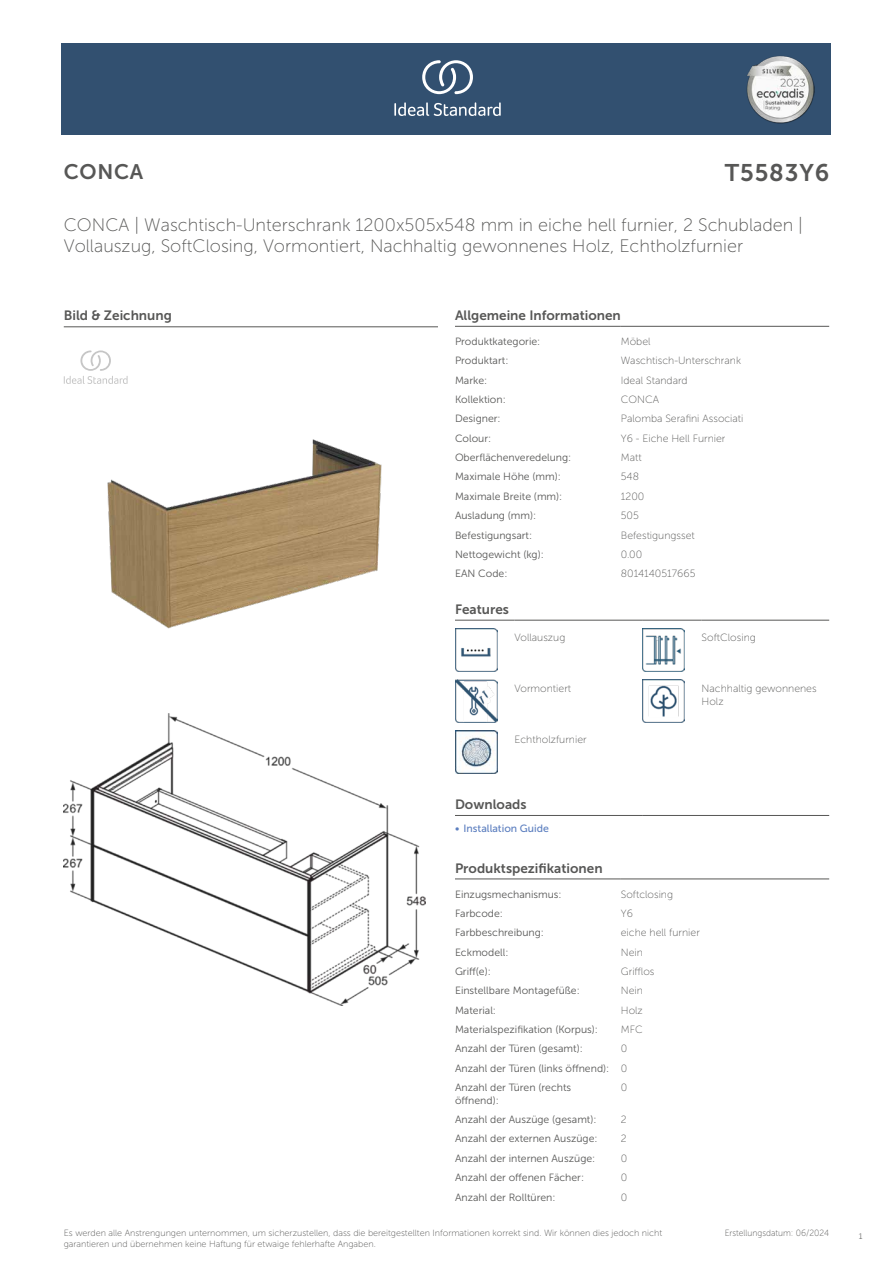
<style>
.page{position:relative;width:893px;height:1263px;background:#fff}
.page>*{position:absolute;margin:0;border:0;box-sizing:border-box;transform-origin:0 0}
.t1{font:24px "Museo Sans 700";letter-spacing:.035em;color:#575756}
.t2{font:21px "Museo Sans 700";letter-spacing:.035em;color:#575756}
.t3{font:18px/21.6px "Museo Sans 100";color:#575756}
.t4{font:13.5px "Museo Sans 700";color:#575756}
.t5{font:10.5px/19.4px "Museo Sans 300";color:#575756}
.t6{font:10.5px/12.6px "Museo Sans 100";color:#575756}
.t7{font:10.5px "Museo Sans 500";color:#5b7ebf}
.t8{font:9px/10.8px "Museo Sans 100";color:#575756}
.t9{font:9px "Museo Sans 100";color:#575756;scale:.95 1}
.t10{font:300 9px "Calibri";color:#575756;scale:.95 1}
.s1{font-family:"Museo Sans 100"}
</style>
<div class="page">
<div style="left:62px;top:43px;width:769px;height:91px;background:#325070"></div>
<hr style="left:455px;top:326px;width:166px;height:1px;background:#575756">
<hr style="left:621px;top:326px;width:208px;height:1px;background:#575756">
<hr style="left:455px;top:620px;width:59px;height:1px;background:#575756">
<hr style="left:514px;top:620px;width:128px;height:1px;background:#575756">
<hr style="left:642px;top:620px;width:60px;height:1px;background:#575756">
<hr style="left:702px;top:620px;width:127px;height:1px;background:#575756">
<img style="left:455px;top:629px;width:42px;height:42px">
<img style="left:642px;top:629px;width:43px;height:42px">
<img style="left:455px;top:680px;width:42px;height:42px">
<img style="left:642px;top:680px;width:43px;height:42px">
<img style="left:455px;top:731px;width:42px;height:42px">
<hr style="left:455px;top:815px;width:187px;height:1px;background:#575756">
<hr style="left:642px;top:815px;width:187px;height:1px;background:#575756">
<hr style="left:455px;top:879px;width:166px;height:1px;background:#575756">
<hr style="left:621px;top:879px;width:208px;height:1px;background:#575756">
<img style="left:64px;top:714px;width:361px;height:292px">
<hr style="left:64px;top:327px;width:374px;height:1px;background:#575756">
<svg style="left:64px;top:350px;width:64px;height:34px"></svg>
<img style="left:107px;top:439px;width:275px;height:190px">
<svg style="left:394px;top:102px;width:107px;height:14px"></svg>
<svg style="left:422px;top:60px;width:51px;height:34px"></svg>
<img style="left:746px;top:56px;width:68px;height:67px">
<h2 class="t2" style="left:64px;top:160px;width:81px">CONCA</h2>
<h1 class="t1" style="left:725px;top:160px;width:106px">T5583Y6</h1>
<h3 class="t3" style="left:64px;top:214px;width:741px">CONCA | Waschtisch-Unterschrank 1200x505x548 mm in eiche hell furnier, 2 Schubladen |<br>Vollauszug, SoftClosing, Vormontiert, Nachhaltig gewonnenes Holz, Echtholzfurnier</h3>
<p class="t4" style="left:64px;top:308px;width:110px">Bild &amp; Zeichnung</p>
<p class="t4" style="left:455px;top:308px;width:167px">Allgemeine Informationen</p>
<p class="t5" style="left:455px;top:332px;width:87px">Produktkategorie:</p>
<p class="t6" style="left:621px;top:335px;width:31px">Möbel</p>
<p class="t5" style="left:455px;top:351px;width:55px">Produktart:</p>
<p class="t6" style="left:621px;top:355px;width:122px">Waschtisch-Unterschrank</p>
<p class="t5" style="left:455px;top:370px;width:34px">Marke:</p>
<p class="t6" style="left:621px;top:374px;width:68px">Ideal Standard</p>
<p class="t5" style="left:455px;top:390px;width:52px">Kollektion:</p>
<p class="t6" style="left:621px;top:393px;width:40px">CONCA</p>
<p class="t5" style="left:455px;top:409px;width:47px">Designer:</p>
<p class="t6" style="left:621px;top:413px;width:124px">Palomba Serafini Associati</p>
<p class="t5" style="left:455px;top:429px;width:38px">Colour:</p>
<p class="t6" style="left:621px;top:432px;width:106px">Y6 - Eiche Hell Furnier</p>
<p class="t5" style="left:455px;top:448px;width:118px">Oberflächenveredelung:</p>
<p class="t6" style="left:621px;top:451px;width:22px">Matt</p>
<p class="t5" style="left:455px;top:467px;width:107px">Maximale Höhe (mm):</p>
<p class="t6" style="left:621px;top:471px;width:20px">548</p>
<p class="t5" style="left:455px;top:487px;width:109px">Maximale Breite (mm):</p>
<p class="t6" style="left:621px;top:490px;width:25px">1200</p>
<p class="t5" style="left:455px;top:506px;width:83px">Ausladung (mm):</p>
<p class="t6" style="left:621px;top:509px;width:20px">505</p>
<p class="t5" style="left:455px;top:525px;width:79px">Befestigungsart:</p>
<p class="t6" style="left:621px;top:529px;width:75px">Befestigungsset</p>
<p class="t5" style="left:455px;top:545px;width:90px">Nettogewicht (kg):</p>
<p class="t6" style="left:621px;top:548px;width:23px">0.00</p>
<p class="t5" style="left:455px;top:564px;width:54px">EAN Code:</p>
<p class="t6" style="left:621px;top:567px;width:76px">8014140517665</p>
<p class="t4" style="left:455px;top:602px;width:55px">Features</p>
<p class="t6" style="left:514px;top:631px;width:52px">Vollauszug</p>
<p class="t6" style="left:702px;top:631px;width:56px">SoftClosing</p>
<p class="t6" style="left:514px;top:682px;width:58px">Vormontiert</p>
<p class="t6" style="left:702px;top:682px;width:117px">Nachhaltig gewonnenes<br>Holz</p>
<p class="t6" style="left:514px;top:733px;width:74px">Echtholzfurnier</p>
<p class="t4" style="left:455px;top:797px;width:73px">Downloads</p>
<p class="t7" style="left:455px;top:823px;width:95px">• Installation Guide</p>
<p class="t4" style="left:455px;top:860px;width:149px">Produktspezifikationen</p>
<p class="t5" style="left:455px;top:884px;width:108px">Einzugsmechanismus:</p>
<p class="t6" style="left:621px;top:888px;width:54px">Softclosing</p>
<p class="t5" style="left:455px;top:904px;width:49px">Farbcode:</p>
<p class="t6" style="left:621px;top:907px;width:14px">Y6</p>
<p class="t5" style="left:455px;top:923px;width:90px">Farbbeschreibung:</p>
<p class="t6" style="left:621px;top:926px;width:81px">eiche hell furnier</p>
<p class="t5" style="left:455px;top:942px;width:55px">Eckmodell:</p>
<p class="t6" style="left:621px;top:946px;width:24px">Nein</p>
<p class="t5" style="left:455px;top:962px;width:37px">Griff(e):</p>
<p class="t6" style="left:621px;top:965px;width:35px">Grifflos</p>
<p class="t5" style="left:455px;top:981px;width:126px">Einstellbare Montagefüße:</p>
<p class="t6" style="left:621px;top:984px;width:24px">Nein</p>
<p class="t5" style="left:455px;top:1000px;width:43px">Material:</p>
<p class="t6" style="left:621px;top:1004px;width:24px">Holz</p>
<p class="t5" style="left:455px;top:1020px;width:145px">Materialspezifikation (Korpus):</p>
<p class="t6" style="left:621px;top:1023px;width:23px">MFC</p>
<p class="t5" style="left:455px;top:1039px;width:129px">Anzahl der Türen (gesamt):</p>
<p class="t6" style="left:621px;top:1043px;width:8px">0</p>
<p class="t5" style="left:455px;top:1058px;width:174px">Anzahl der Türen (links öffnend): <span class="s1">0<br></span>Anzahl der Türen (rechts</p>
<p class="t5" style="left:455px;top:1090px;width:45px">öffnend):</p>
<p class="t6" style="left:621px;top:1081px;width:8px">0</p>
<p class="t5" style="left:455px;top:1110px;width:143px">Anzahl der Auszüge (gesamt):</p>
<p class="t6" style="left:621px;top:1113px;width:7px">2</p>
<p class="t5" style="left:455px;top:1129px;width:144px">Anzahl der externen Auszüge:</p>
<p class="t6" style="left:621px;top:1133px;width:7px">2</p>
<p class="t5" style="left:455px;top:1148px;width:142px">Anzahl der internen Auszüge:</p>
<p class="t6" style="left:621px;top:1152px;width:8px">0</p>
<p class="t5" style="left:455px;top:1168px;width:131px">Anzahl der offenen Fächer:</p>
<p class="t6" style="left:621px;top:1171px;width:8px">0</p>
<p class="t5" style="left:455px;top:1187px;width:102px">Anzahl der Rolltüren:</p>
<p class="t6" style="left:621px;top:1191px;width:8px">0</p>
<p class="t8" style="left:64px;top:1227px;width:600px">Es werden alle Anstrengungen unternommen, um sicherzustellen, dass die bereitgestellten Informationen korrekt sind. Wir können dies jedoch nicht garantieren und übernehmen keine Haftung für etwaige fehlerhafte Angaben.</p>
<p class="t9" style="left:725px;top:1228px;width:111px">Erstellungsdatum: 06/2024</p>
<p class="t10" style="left:858px;top:1230px;width:6px">1</p>
</div>
